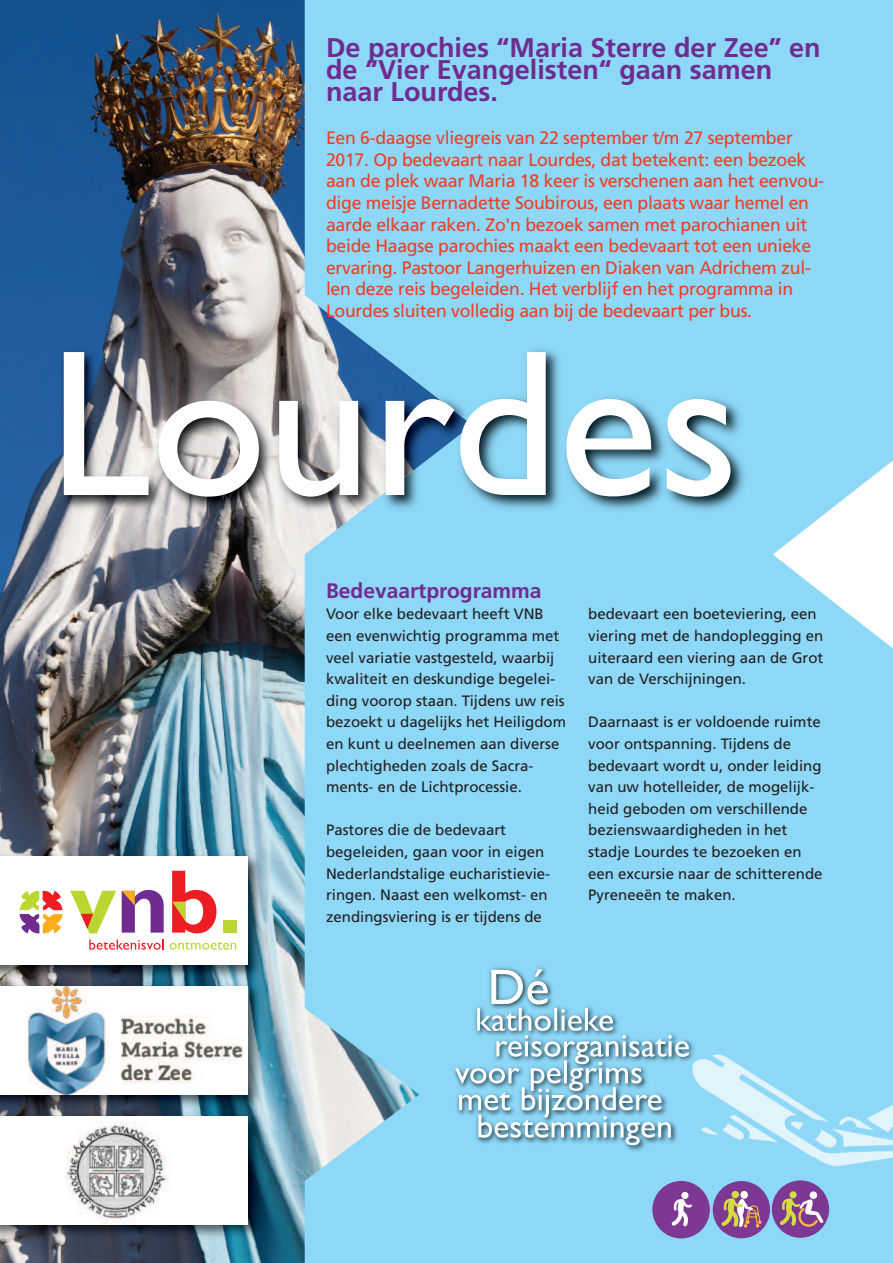
<style>
.page{position:relative;width:893px;height:1263px;background:#8dd7f7}
.page>*{position:absolute;margin:0;border:0;box-sizing:border-box;transform-origin:0 0}
.t1{font:700 27px/21.6px "Frutiger LT";color:#702b91}
.t2{font:700 21px "Frutiger LT";color:#702b91}
.t3{font:18px/21.6px "Frutiger LT";letter-spacing:-.015em;color:#ef3e25}
.t4{font:15px/21.6px "Frutiger LT";color:#231f20}
</style>
<div class="page">
<img style="left:0;top:0;width:419px;height:1263px">
<img style="left:479px;top:350px;width:265px;height:160px">
<img style="left:57px;top:345px;width:362px;height:171px">
<svg style="left:64px;top:352px;width:666px;height:145px"></svg>
<img style="left:0;top:850px;width:267px;height:394px">
<div style="left:0;top:857px;width:248px;height:108px;background:#fff"></div>
<svg style="left:20px;top:891px;width:42px;height:42px"></svg>
<svg style="left:70px;top:891px;width:46px;height:42px"></svg>
<svg style="left:172px;top:871px;width:44px;height:62px"></svg>
<div style="left:223px;top:920px;width:13px;height:13px;background:#bcd531"></div>
<svg style="left:122px;top:890px;width:42px;height:42px"></svg>
<svg style="left:89px;top:939px;width:75px;height:11px"></svg>
<svg style="left:170px;top:941px;width:66px;height:9px"></svg>
<svg style="left:773px;top:460px;width:120px;height:189px"></svg>
<div style="left:0;top:986px;width:248px;height:108px;background:#fff"></div>
<img style="left:29px;top:986px;width:213px;height:108px">
<img style="left:686px;top:1044px;width:207px;height:155px">
<svg style="left:455px;top:969px;width:234px;height:176px"></svg>
<div style="left:652px;top:1181px;width:58px;height:57px;background:#7c3893;border-radius:50%"></div>
<svg style="left:681px;top:1191px;width:8px;height:8px"></svg>
<svg style="left:671px;top:1199px;width:21px;height:27px"></svg>
<div style="left:713px;top:1181px;width:57px;height:57px;background:#7c3893;border-radius:50%"></div>
<svg style="left:721px;top:1190px;width:41px;height:37px"></svg>
<div style="left:772px;top:1180px;width:57px;height:58px;background:#7c3893;border-radius:50%"></div>
<div style="left:789px;top:1191px;width:8px;height:8px;background:#d4dc42;border-radius:3px"></div>
<div style="left:810px;top:1191px;width:7px;height:8px;background:#fff;border-radius:50%"></div>
<svg style="left:780px;top:1198px;width:44px;height:29px"></svg>
<div style="left:0;top:1116px;width:248px;height:108px;background:#fff"></div>
<img style="left:66px;top:1121px;width:105px;height:103px">
<h1 class="t1" style="left:326px;top:37px;width:496px">De parochies “Maria Sterre der Zee” en de “Vier Evangelisten“ gaan samen naar Lourdes.</h1>
<p class="t3" style="left:326px;top:127px;width:500px">Een 6-daagse vliegreis van 22 september t/m 27 september 2017. Op bedevaart naar Lourdes, dat betekent: een bezoek aan de plek waar Maria 18 keer is verschenen aan het eenvou&shy;dige meisje Bernadette Soubirous, een plaats waar hemel en aarde elkaar raken. Zo'n bezoek samen met parochianen uit beide Haagse parochies maakt een bedevaart tot een unieke ervaring. Pastoor Langerhuizen en Diaken van Adrichem zul&shy;len deze reis begeleiden. Het verblijf en het programma in Lourdes sluiten volledig aan bij de bedevaart per bus.</p>
<h2 class="t2" style="left:326px;top:578px;width:217px">Bedevaartprogramma</h2>
<p class="t4" style="left:326px;top:603px;width:242px">Voor elke bedevaart heeft VNB een evenwichtig programma met veel variatie vastgesteld, waarbij kwaliteit en deskundige begelei&shy;ding voorop staan. Tijdens uw reis bezoekt u dagelijks het Heiligdom en kunt u deelnemen aan diverse plechtigheden zoals de Sacra&shy;ments- en de Lichtprocessie.</p>
<p class="t4" style="left:326px;top:819px;width:226px">Pastores die de bedevaart begeleiden, gaan voor in eigen<br>Nederlandstalige eucharistievie&shy;ringen. Naast een welkomst- en zendingsviering is er tijdens de</p>
<p class="t4" style="left:588px;top:603px;width:237px">bedevaart een boeteviering, een viering met de handoplegging en uiteraard een viering aan de Grot van de Verschijningen.</p>
<p class="t4" style="left:588px;top:711px;width:236px">Daarnaast is er voldoende ruimte voor ontspanning. Tijdens de bedevaart wordt u, onder leiding van uw hotelleider, de mogelijk&shy;heid geboden om verschillende bezienswaardigheden in het stadje Lourdes te bezoeken en een excursie naar de schitterende<br>Pyreneeën te maken.</p>
</div>
